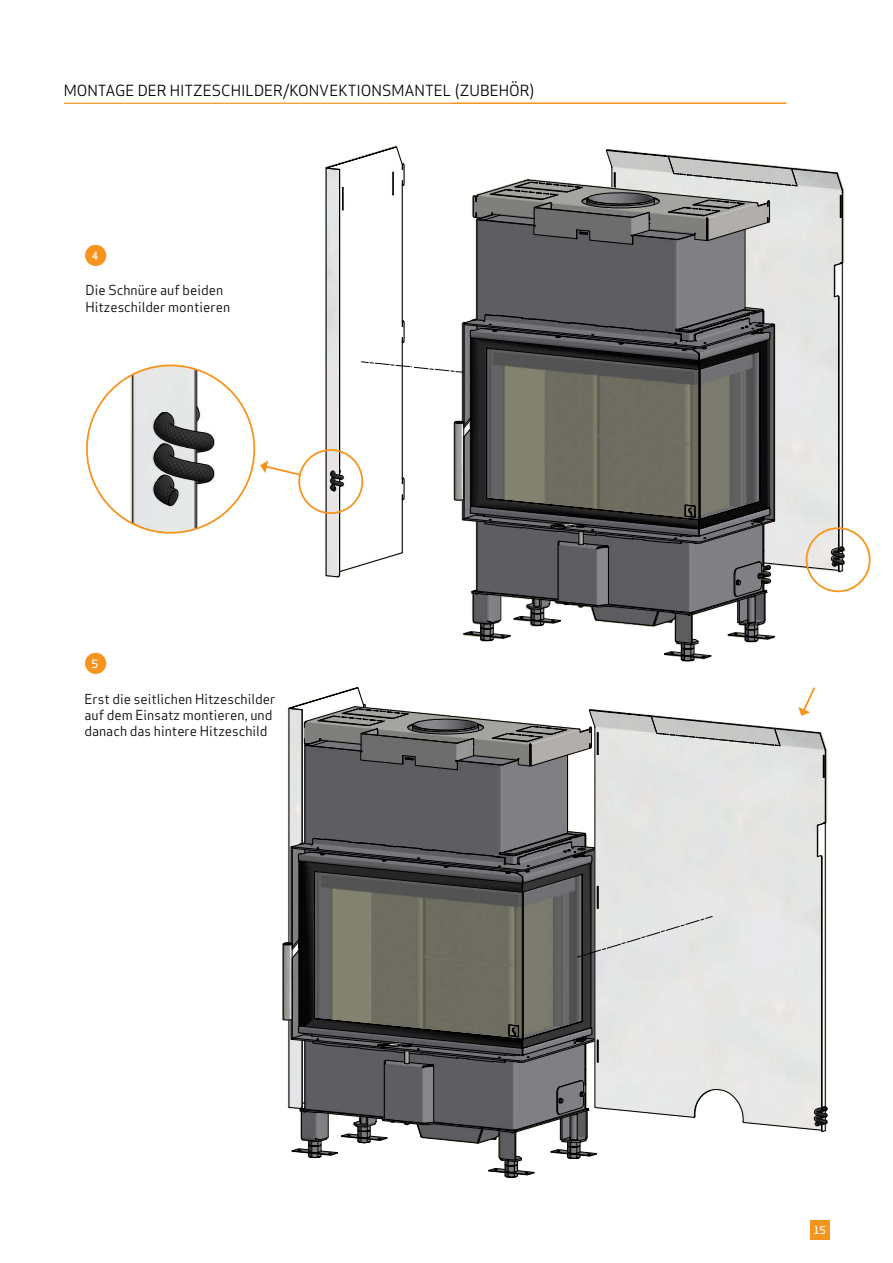
<style>
.page{position:relative;width:893px;height:1263px;background:#fff}
.page>*{position:absolute;margin:0;border:0;box-sizing:border-box;transform-origin:0 0}
.t1{font:15px "Apex Sans";color:#000}
.t2{font:13.5px/16.2px "Apex Sans";color:#000}
.t3{font:11.85px "Arial";color:#000}
.t4{font:500 11.25px "Apex Sans";color:#fff}
.t5{font:500 10.5px "Apex Sans";color:#fff}
</style>
<div class="page">
<svg style="left:414px;top:149px;width:431px;height:513px"></svg>
<svg style="left:315px;top:102px;width:97px;height:476px"></svg>
<div style="left:85px;top:245px;width:21px;height:21px;background:#f7941e;border-radius:50%"></div>
<div style="left:85px;top:653px;width:21px;height:21px;background:#f7941e;border-radius:50%"></div>
<svg style="left:87px;top:367px;width:167px;height:166px"></svg>
<div style="left:298px;top:449px;width:65px;height:65px;border:2px solid #f7941e;border-radius:50%"></div>
<svg style="left:260px;top:460px;width:42px;height:17px"></svg>
<svg style="left:282px;top:686px;width:295px;height:492px"></svg>
<svg style="left:577px;top:687px;width:251px;height:472px"></svg>
<div style="left:806px;top:527px;width:65px;height:65px;border:2px solid #f7941e;border-radius:50%"></div>
<div style="left:810px;top:1220px;width:19px;height:20px;background:#f7941e"></div>
<hr style="left:64px;top:103px;width:723px;height:1px;background:#f7941e">
<p class="t1" style="left:64px;top:79px;width:472px">MONTAGE DER HITZESCHILDER/KONVEKTIONSMANTEL (ZUBEHÖR)</p>
<p class="t4" style="left:91px;top:246px;width:8px">4</p>
<p class="t2" style="left:85px;top:281px;width:146px">Die Schnüre auf beiden<br>Hitzeschilder montieren</p>
<p class="t4" style="left:91px;top:653px;width:8px">5</p>
<p class="t3" style="left:86px;top:696px;width:23px">STI:</p>
<p class="t2" style="left:84px;top:690px;width:192px">Erst die seitlichen Hitzeschilder auf dem Einsatz montieren, und danach das hintere Hitzeschild</p>
<p class="t5" style="left:813px;top:1221px;width:14px">15</p>
</div>
